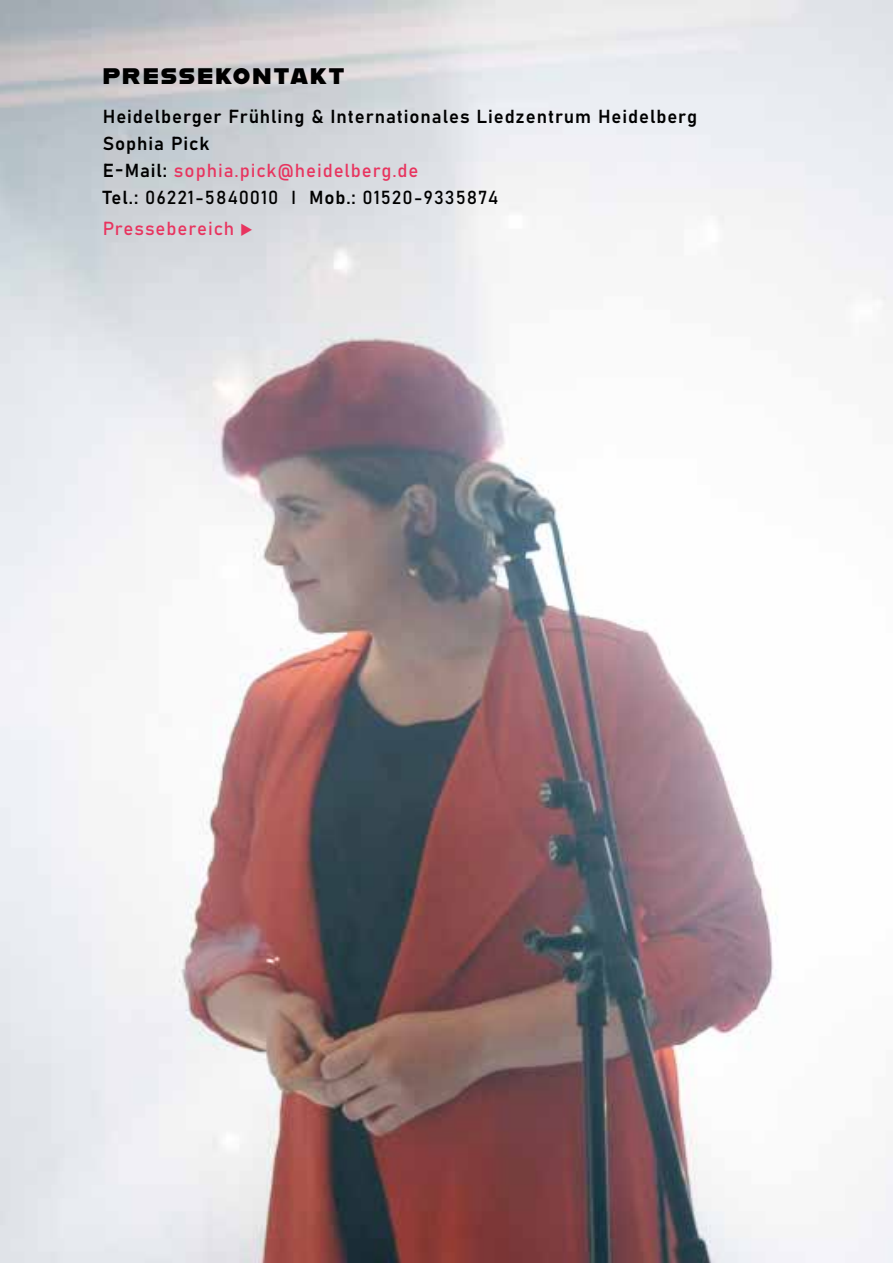
<style>
.page{position:relative;width:893px;height:1263px;background:#fff}
.page>*{position:absolute;margin:0;border:0;box-sizing:border-box;transform-origin:0 0}
.t1{font:22.5px "Alfarn";letter-spacing:.095em;color:#000}
.t2{font:18.6px/26.8px "Bahnschrift";letter-spacing:.05em;color:#000}
.t3{font:18.6px "Bahnschrift";letter-spacing:.05em;color:#e8345f}
.s1{color:#e8345f}
</style>
<div class="page">
<img style="left:0;top:0;width:893px;height:1263px">
<p class="t1" style="left:103px;top:63px;width:243px">PRESSEKONTAKT</p>
<p class="t2" style="left:103px;top:103px;width:596px">Heidelberger Frühling &amp; Internationales Liedzentrum Heidelberg Sophia Pick<br>E-Mail: <span class="s1">sophia.pick@heidelberg.de<br></span>Tel.: 06221-5840010 I Mob.: 01520-9335874</p>
<p class="t3" style="left:103px;top:216px;width:152px">Pressebereich ◆</p>
</div>
